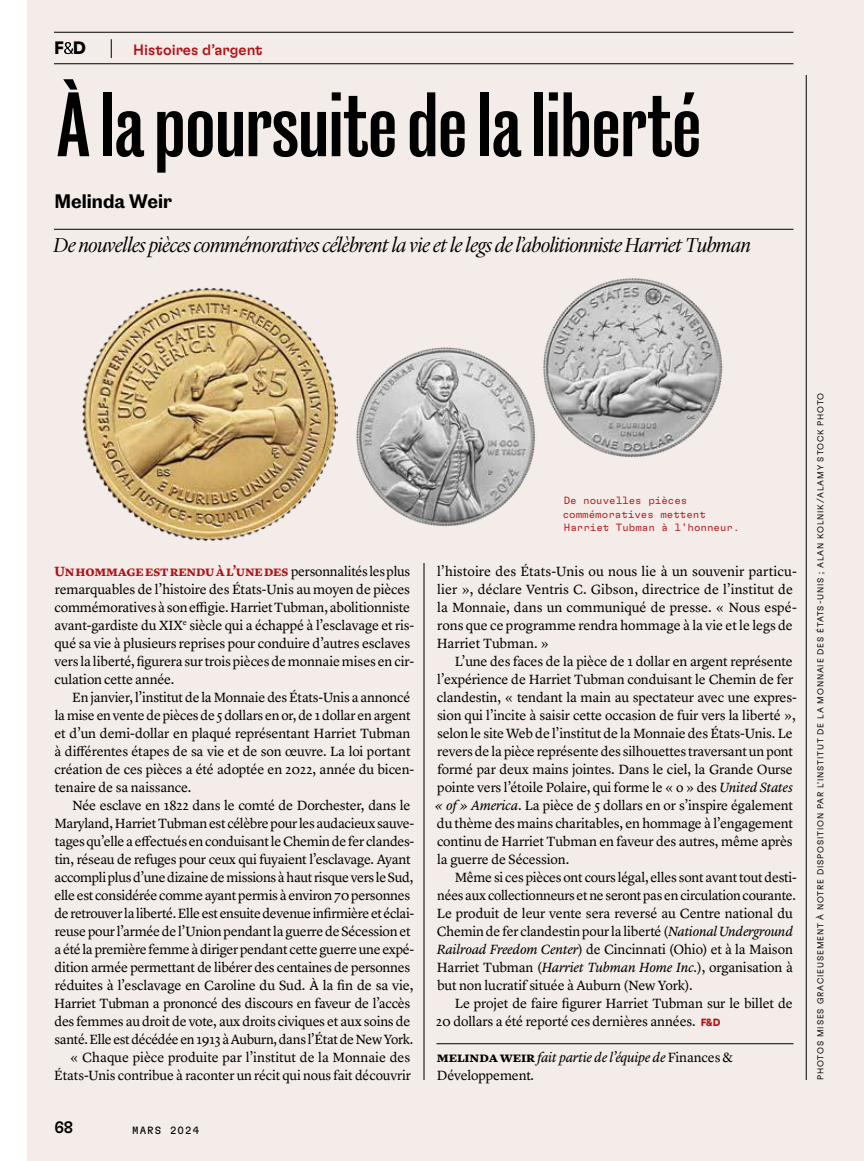
<style>
.page{position:relative;width:864px;height:1161px;background:#fff}
.page>*{position:absolute;margin:0;border:0;box-sizing:border-box;transform-origin:0 0}
.t1{font:600 84px "Caslon Doric Condensed";color:#000}
.t2{font:italic 300 21px "Lyon Display";letter-spacing:-.01em;color:#000}
.t3{font:600 18px "Caslon Doric";color:#000}
.t4{font:700 18px "GT Flexa";color:#000}
.t5{font:500 16.5px "GT Flexa";color:#000}
.t6{font:500 15px "GT Flexa";color:#b11116}
.t7{font:13.8px/18px "Lyon Text";letter-spacing:-.015em;color:#000}
.t8{font:italic 13.8px/18px "Lyon Text";letter-spacing:-.015em;color:#000}
.t9{font:300 10.5px/13.5px "GT Flexa Mono";color:#b11116}
.t10{font:10.5px "GT Flexa Mono";letter-spacing:.1em;color:#000}
.t11{font:300 8.7px "GT Flexa";letter-spacing:.1em;color:#000}
.s1{font-weight:700;color:#b11116}
.s2{font-style:italic}
.s3{font-family:"GT Flexa";font-weight:700;font-size:10.5px;color:#b11116}
.s4{font-weight:700;font-style:normal}
.s5{font-style:normal}
</style>
<div class="page">
<div style="left:27px;top:0;width:837px;height:1161px;background:#f4ece8"></div>
<svg style="left:111px;top:39px;width:1px;height:19px"></svg>
<svg style="left:63px;top:41px;width:11px;height:14px"></svg>
<hr style="left:54px;top:32px;width:740px;height:1px;background:#000">
<hr style="left:54px;top:63px;width:740px;height:1px;background:#000">
<hr style="left:806px;top:75px;width:1px;height:1005px;background:#000">
<hr style="left:424px;top:563px;width:1px;height:517px;background:#000">
<hr style="left:54px;top:229px;width:740px;height:1px;background:#000">
<hr style="left:436px;top:1043px;width:358px;height:1px;background:#000">
<img style="left:82px;top:287px;width:255px;height:254px">
<img style="left:543px;top:278px;width:180px;height:180px">
<img style="left:356px;top:347px;width:179px;height:180px">
<h3 class="t4" style="left:63px;top:37px;width:13px">&amp;</h3>
<p class="t6" style="left:133px;top:40px;width:32px">Slug</p>
<h3 class="t4" style="left:54px;top:37px;width:33px">F D</h3>
<p class="t6" style="left:133px;top:40px;width:131px">Histoires d’argent</p>
<h1 class="t1" style="left:57px;top:65px;width:646px">À la poursuite de la liberté</h1>
<h3 class="t3" style="left:54px;top:187px;width:119px">Melinda Weir</h3>
<h2 class="t2" style="left:54px;top:230px;width:699px">De nouvelles pièces commémoratives célèbrent la vie et le legs de l’abolitionniste Harriet Tubman</h2>
<p class="t7" style="left:54px;top:561px;width:361px"><span class="s1">Un hommage est rendu à l’une des</span> personnalités les plus remarquables de l’histoire des États-Unis au moyen de pièces commémoratives à son effigie. HarrietTubman, abolitionniste avant-gardiste du XIX<sup>e</sup> siècle qui a échappé à l’esclavage et ris&shy;qué sa vie à plusieurs reprises pour conduire d’autres esclaves vers la liberté, figurera sur trois pièces de monnaie mises en cir&shy;culation cette année.</p>
<p class="t7" style="left:54px;top:687px;width:361px;text-indent:18px">En janvier, l’institut de la Monnaie des États-Unis a annoncé la mise en vente de pièces de 5dollars en or, de 1dollar en argent et d’un demi-dollar en plaqué représentant Harriet Tubman à différentes étapes de sa vie et de son œuvre. La loi portant création de ces pièces a été adoptée en 2022, année du bicen&shy;tenaire de sa naissance.</p>
<p class="t7" style="left:54px;top:795px;width:361px;text-align:right">Née esclave en 1822 dans le comté de Dorchester, dans le Maryland, HarrietTubman est célèbre pour les audacieux sauve&shy;tages qu’elle a effectués en conduisant le Chemin de fer clandes&shy;tin, réseau de refuges pour ceux qui fuyaient l’esclavage. Ayant accompli plus d’une dizaine de missions à haut risque vers le Sud, elle est considérée comme ayant permis à environ 70personnes de retrouver la liberté. Elle est ensuite devenue infirmière et éclai&shy;reuse pour l’armée de l’Union pendant la guerre de Sécession et a été la première femme à diriger pendant cette guerre une expé&shy;dition armée permettant de libérer des centaines de personnes réduites à l’esclavage en Caroline du Sud. À la fin de sa vie, Harriet Tubman a prononcé des discours en faveur de l’accès des femmes au droit de vote, aux droits civiques et aux soins de santé. Elle est décédée en1913 à Auburn, dans l’État de NewYork. « Chaque pièce produite par l’institut de la Monnaie des États-Unis contribue à raconter un récit qui nous fait découvrir</p>
<p class="t5" style="left:54px;top:1117px;width:20px">68</p>
<p class="t10" style="left:140px;top:1124px;width:68px">ONTH 2023</p>
<p class="t10" style="left:132px;top:1124px;width:68px">MARS 2024</p>
<p class="t10" style="left:132px;top:1124px;width:99px">DECEMBER 2022</p>
<p class="t9" style="left:563px;top:493px;width:178px">De nouvelles pièces commémoratives mettent<br>Harriet Tubman à l’honneur.</p>
<p class="t7" style="left:437px;top:561px;width:362px">l’histoire des États-Unis ou nous lie à un souvenir particu&shy;lier », déclare Ventris C. Gibson, directrice de l’institut de la Monnaie, dans un communiqué de presse. « Nous espé&shy;rons que ce programme rendra hommage à la vie et le legs de Harriet Tubman. »</p>
<p class="t7" style="left:435px;top:651px;width:364px;text-indent:20px">L’une des faces de la pièce de 1 dollar en argent représente l’expérience de Harriet Tubman conduisant le Chemin de fer clandestin, « tendant la main au spectateur avec une expres&shy;sion qui l’incite à saisir cette occasion de fuir vers la liberté », selon le site Web de l’institut de la Monnaie des États-Unis. Le revers de la pièce représente des silhouettes traversant un pont formé par deux mains jointes. Dans le ciel, la Grande Ourse pointe vers l’étoile Polaire, qui forme le « o » des <span class="s2">United States « of » America</span>. La pièce de 5 dollars en or s’inspire également du thème des mains charitables, en hommage à l’engagement continu de Harriet Tubman en faveur des autres, même après la guerre de Sécession.</p>
<p class="t7" style="left:437px;top:867px;width:362px;text-indent:18px">Même si ces pièces ont cours légal, elles sont avant tout desti&shy;nées aux collectionneurs et ne seront pas en circulation courante.<br>Le produit de leur vente sera reversé au Centre national du Chemin de fer clandestin pour la liberté (<span class="s2">National Underground Railroad Freedom Center</span>) de Cincinnati (Ohio) et à la Maison Harriet Tubman (<span class="s2">Harriet Tubman Home Inc.</span>), organisation à but non lucratif située à Auburn (New York).</p>
<p class="t7" style="left:436px;top:993px;width:358px;text-indent:19px">Le projet de faire figurer Harriet Tubman sur le billet de<br>20 dollars a été reporté ces dernières années. <span class="s3">F&amp;D</span></p>
<p class="t8" style="left:437px;top:1047px;width:298px"><span class="s4">melinda weir</span>fait partie de l’équipe de <span class="s5">Finances &amp;<br>Développement</span>.</p>
<p class="t11" style="left:815px;top:1080px;width:688px;rotate:-90deg">PHOTOS MISES GRACIEUSEMENT À NOTRE DISPOSITION PAR L’INSTITUT DE LA MONNAIE DES ÉTATS-UNIS ; ALAN KOLNIK/ALAMY STOCK PHOTO</p>
</div>
